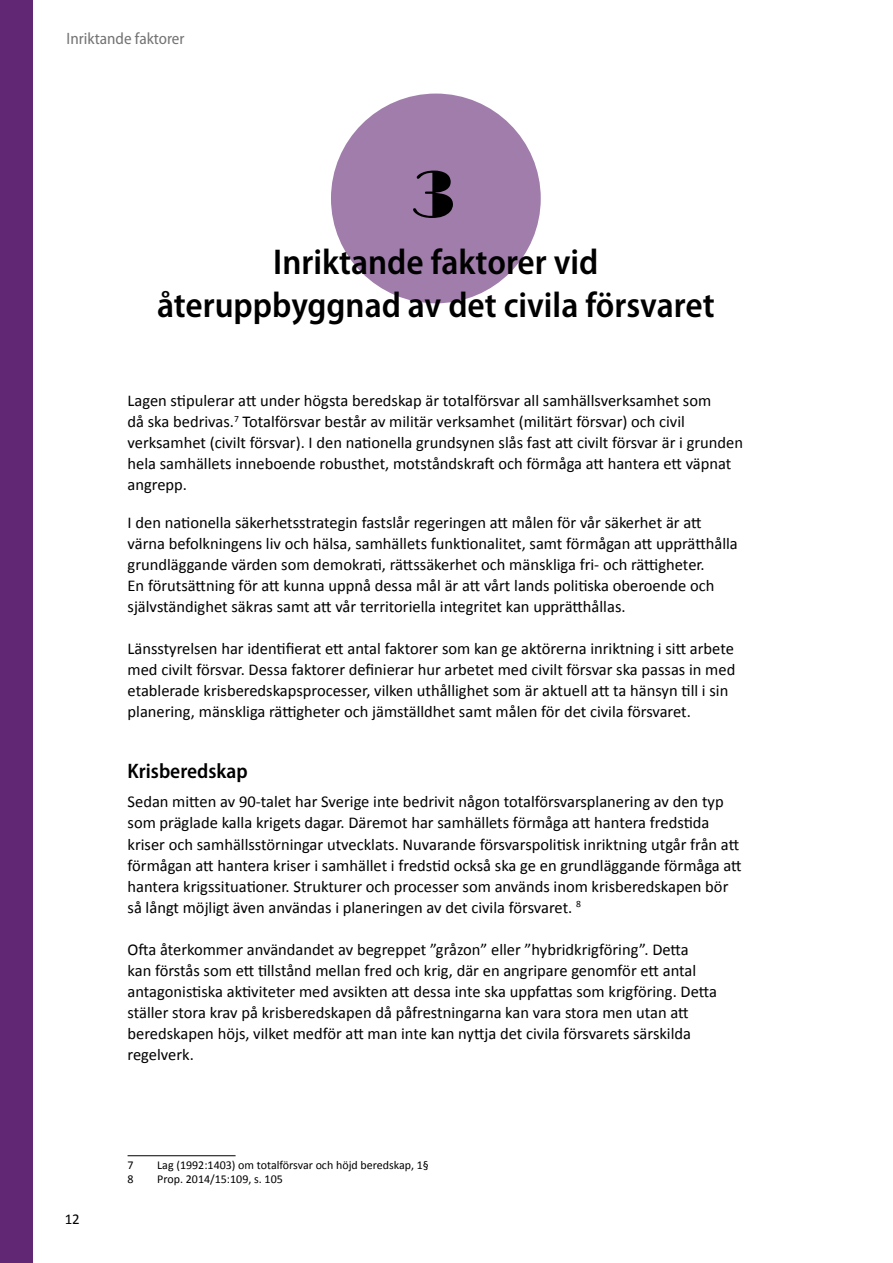
<style>
.page{position:relative;width:893px;height:1263px;background:#fff}
.page>*{position:absolute;margin:0;border:0;box-sizing:border-box;transform-origin:0 0}
.t1{font:67.5px "Broadway";color:#000}
.t2{font:600 semi-condensed 36px/43.2px "Myriad Pro";color:#000;text-align:center}
.t3{font:600 semi-condensed 21px "Myriad Pro";color:#000}
.t4{font:16.5px/21px "Calibri";color:#000}
.t5{font:semi-condensed 16.5px "Myriad Pro";color:#757474}
.t6{font:15px "Calibri";color:#000}
.t7{font:12px "Calibri";color:#000}
</style>
<div class="page">
<div style="left:0;top:0;width:33px;height:1263px;background:#622774"></div>
<hr style="left:128px;top:1155px;width:108px;height:1px;background:#000">
<div style="left:331px;top:94px;width:210px;height:209px;background:#a07dab;border-radius:50%"></div>
<p class="t5" style="left:67px;top:30px;width:119px">Inriktande faktorer</p>
<h1 class="t1" style="left:412px;top:155px;width:45px">3</h1>
<h2 class="t2" style="left:157px;top:241px;width:559px">Inriktande faktorer vid återuppbyggnad av det civila försvaret</h2>
<p class="t4" style="left:128px;top:390px;width:617px">Lagen stipulerar att under högsta beredskap är totalförsvar all samhällsverksamhet som<br>då ska bedrivas.<sup>7</sup> Totalförsvar består av militär verksamhet (militärt försvar) och civil verksamhet (civilt försvar). I den nationella grundsynen slås fast att civilt försvar är i grunden hela samhällets inneboende robusthet, motståndskraft och förmåga att hantera ett väpnat angrepp.</p>
<p class="t4" style="left:128px;top:512px;width:612px">I den nationella säkerhetsstrategin fastslår regeringen att målen för vår säkerhet är att värna befolkningens liv och hälsa, samhällets funktionalitet, samt förmågan att upprätthålla grundläggande värden som demokrati, rättssäkerhet och mänskliga fri- och rättigheter.<br>En förutsättning för att kunna uppnå dessa mål är att vårt lands politiska oberoende och självständighet säkras samt att vår territoriella integritet kan upprätthållas.</p>
<p class="t4" style="left:128px;top:638px;width:609px">Länsstyrelsen har identifierat ett antal faktorer som kan ge aktörerna inriktning i sitt arbete med civilt försvar. Dessa faktorer definierar hur arbetet med civilt försvar ska passas in med etablerade krisberedskapsprocesser, vilken uthållighet som är aktuell att ta hänsyn till i sin planering, mänskliga rättigheter och jämställdhet samt målen för det civila försvaret.</p>
<p class="t3" style="left:128px;top:759px;width:122px">Krisberedskap</p>
<p class="t4" style="left:128px;top:791px;width:616px">Sedan mitten av 90-talet har Sverige inte bedrivit någon totalförsvarsplanering av den typ som präglade kalla krigets dagar. Däremot har samhällets förmåga att hantera fredstida kriser och samhällsstörningar utvecklats. Nuvarande försvarspolitisk inriktning utgår från att förmågan att hantera kriser i samhället i fredstid också ska ge en grundläggande förmåga att hantera krigssituationer. Strukturer och processer som används inom krisberedskapen bör så långt möjligt även användas i planeringen av det civila försvaret. <sup>8</sup></p>
<p class="t4" style="left:128px;top:938px;width:591px">Ofta återkommer användandet av begreppet ”gråzon” eller ”hybridkrigföring”. Detta<br>kan förstås som ett tillstånd mellan fred och krig, där en angripare genomför ett antal antagonistiska aktiviteter med avsikten att dessa inte ska uppfattas som krigföring. Detta ställer stora krav på krisberedskapen då påfrestningarna kan vara stora men utan att beredskapen höjs, vilket medför att man inte kan nyttja det civila försvarets särskilda regelverk.</p>
<p class="t6" style="left:65px;top:1210px;width:17px">12</p>
<p class="t7" style="left:128px;top:1158px;width:8px">7</p>
<p class="t7" style="left:157px;top:1158px;width:273px">Lag (1992:1403) om totalförsvar och höjd beredskap, 1§</p>
<p class="t7" style="left:128px;top:1171px;width:8px">8</p>
<p class="t7" style="left:157px;top:1171px;width:127px">Prop. 2014/15:109, s. 105</p>
</div>
